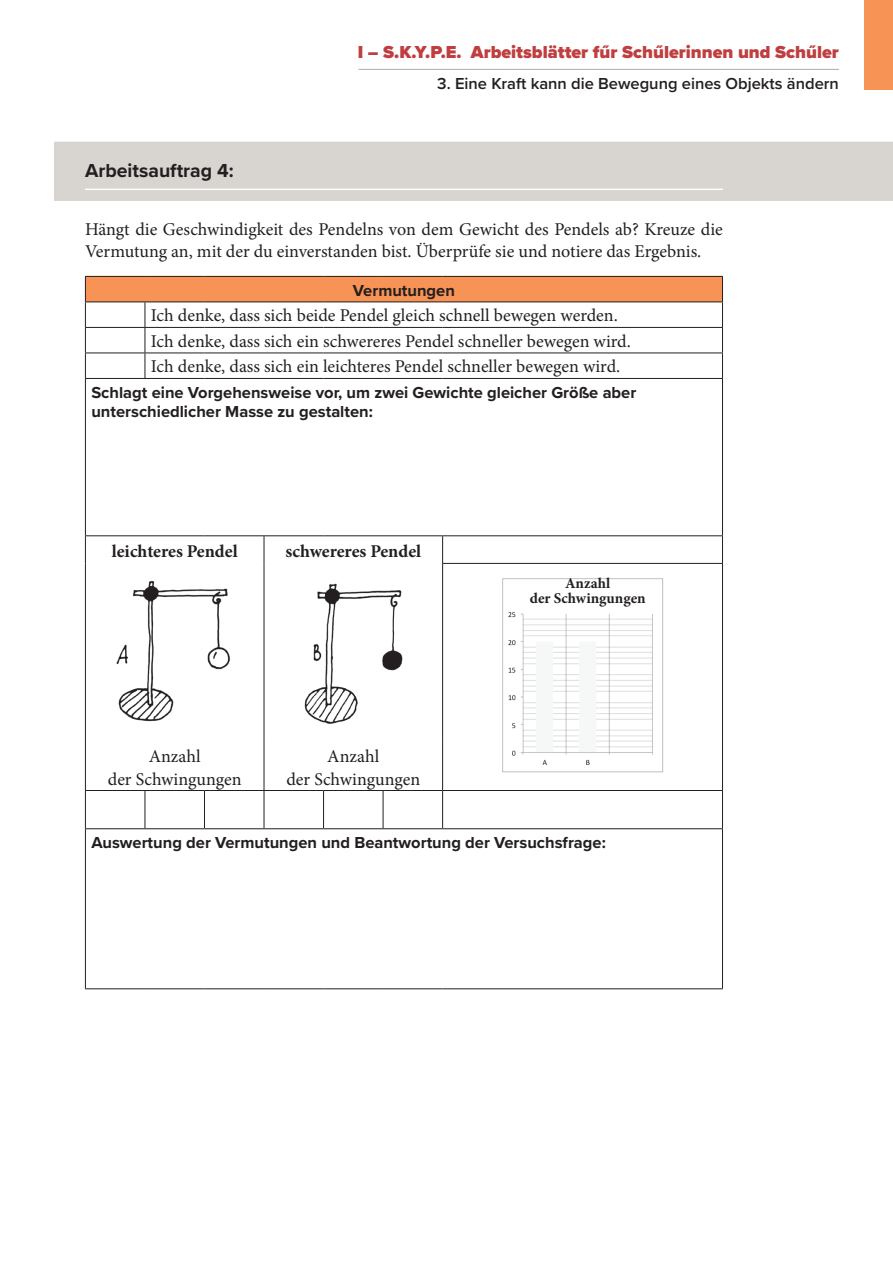
<style>
.page{position:relative;width:893px;height:1263px;background:#fff}
.page>*{position:absolute;margin:0;border:0;box-sizing:border-box;transform-origin:0 0}
.t1{font:700 19.5px "Proxima Nova";color:#231f20}
.t2{font:18px/22.5px "Minion Pro";color:#231f20}
.t3{font:900 18px "Proxima Nova";color:#c03e3f}
.t4{font:700 18px "Minion Pro";letter-spacing:-.005em;color:#231f20}
.t5{font:700 16.5px/19.8px "Proxima Nova";color:#231f20}
.t6{font:600 16.5px "Proxima Nova";color:#231f20}
.t7{font:700 15px/15px "Minion Pro";color:#231f20;text-align:center}
</style>
<div class="page">
<hr style="left:358px;top:69px;width:481px;height:1px;background:#b1ada7">
<div style="left:864px;top:0;width:29px;height:89px;background:#f79354"></div>
<div style="left:54px;top:142px;width:839px;height:59px;background:#d8d4d0"></div>
<hr style="left:85px;top:189px;width:638px;height:1px;background:#fff">
<div style="left:85px;top:276px;width:637px;height:26px;background:#f79354"></div>
<hr style="left:85px;top:276px;width:60px;height:1px;background:#231f20">
<hr style="left:145px;top:276px;width:59px;height:1px;background:#231f20">
<hr style="left:204px;top:276px;width:60px;height:1px;background:#231f20">
<hr style="left:264px;top:276px;width:60px;height:1px;background:#231f20">
<hr style="left:324px;top:276px;width:59px;height:1px;background:#231f20">
<hr style="left:383px;top:276px;width:60px;height:1px;background:#231f20">
<hr style="left:443px;top:276px;width:280px;height:1px;background:#231f20">
<hr style="left:85px;top:302px;width:60px;height:1px;background:#231f20">
<hr style="left:145px;top:302px;width:59px;height:1px;background:#231f20">
<hr style="left:204px;top:302px;width:60px;height:1px;background:#231f20">
<hr style="left:264px;top:302px;width:60px;height:1px;background:#231f20">
<hr style="left:324px;top:302px;width:59px;height:1px;background:#231f20">
<hr style="left:383px;top:302px;width:60px;height:1px;background:#231f20">
<hr style="left:443px;top:302px;width:280px;height:1px;background:#231f20">
<hr style="left:85px;top:327px;width:60px;height:1px;background:#231f20">
<hr style="left:145px;top:327px;width:59px;height:1px;background:#231f20">
<hr style="left:204px;top:327px;width:60px;height:1px;background:#231f20">
<hr style="left:264px;top:327px;width:60px;height:1px;background:#231f20">
<hr style="left:324px;top:327px;width:59px;height:1px;background:#231f20">
<hr style="left:383px;top:327px;width:60px;height:1px;background:#231f20">
<hr style="left:443px;top:327px;width:280px;height:1px;background:#231f20">
<hr style="left:85px;top:353px;width:60px;height:1px;background:#231f20">
<svg style="left:85px;top:277px;width:1px;height:101px"></svg>
<hr style="left:145px;top:353px;width:59px;height:1px;background:#231f20">
<svg style="left:145px;top:302px;width:1px;height:76px"></svg>
<hr style="left:204px;top:353px;width:60px;height:1px;background:#231f20">
<hr style="left:264px;top:353px;width:60px;height:1px;background:#231f20">
<hr style="left:324px;top:353px;width:59px;height:1px;background:#231f20">
<hr style="left:383px;top:353px;width:60px;height:1px;background:#231f20">
<hr style="left:443px;top:353px;width:280px;height:1px;background:#231f20">
<svg style="left:722px;top:277px;width:1px;height:101px"></svg>
<hr style="left:85px;top:379px;width:1px;height:156px;background:#231f20">
<hr style="left:722px;top:379px;width:1px;height:156px;background:#231f20">
<hr style="left:85px;top:378px;width:60px;height:1px;background:#231f20">
<hr style="left:145px;top:378px;width:59px;height:1px;background:#231f20">
<hr style="left:204px;top:378px;width:60px;height:1px;background:#231f20">
<hr style="left:264px;top:378px;width:60px;height:1px;background:#231f20">
<hr style="left:324px;top:378px;width:59px;height:1px;background:#231f20">
<hr style="left:383px;top:378px;width:60px;height:1px;background:#231f20">
<hr style="left:443px;top:378px;width:280px;height:1px;background:#231f20">
<hr style="left:85px;top:535px;width:60px;height:1px;background:#231f20">
<svg style="left:85px;top:536px;width:1px;height:27px"></svg>
<hr style="left:145px;top:535px;width:59px;height:1px;background:#231f20">
<hr style="left:204px;top:535px;width:60px;height:1px;background:#231f20">
<hr style="left:264px;top:535px;width:60px;height:1px;background:#231f20">
<svg style="left:264px;top:536px;width:1px;height:27px"></svg>
<hr style="left:324px;top:535px;width:59px;height:1px;background:#231f20">
<hr style="left:383px;top:535px;width:60px;height:1px;background:#231f20">
<hr style="left:443px;top:535px;width:280px;height:1px;background:#231f20">
<svg style="left:442px;top:536px;width:1px;height:27px"></svg>
<svg style="left:722px;top:536px;width:1px;height:27px"></svg>
<hr style="left:85px;top:563px;width:1px;height:180px;background:#231f20">
<hr style="left:264px;top:563px;width:1px;height:180px;background:#231f20">
<hr style="left:442px;top:563px;width:281px;height:1px;background:#231f20">
<hr style="left:442px;top:564px;width:1px;height:179px;background:#231f20">
<hr style="left:722px;top:564px;width:1px;height:179px;background:#231f20">
<hr style="left:85px;top:743px;width:1px;height:47px;background:#231f20">
<hr style="left:264px;top:743px;width:1px;height:47px;background:#231f20">
<hr style="left:442px;top:743px;width:1px;height:47px;background:#231f20">
<hr style="left:722px;top:743px;width:1px;height:47px;background:#231f20">
<hr style="left:85px;top:791px;width:1px;height:37px;background:#231f20">
<hr style="left:145px;top:791px;width:1px;height:37px;background:#231f20">
<hr style="left:204px;top:791px;width:1px;height:37px;background:#231f20">
<hr style="left:264px;top:791px;width:1px;height:37px;background:#231f20">
<hr style="left:323px;top:791px;width:1px;height:37px;background:#231f20">
<hr style="left:383px;top:791px;width:1px;height:37px;background:#231f20">
<hr style="left:442px;top:791px;width:1px;height:37px;background:#231f20">
<hr style="left:722px;top:791px;width:1px;height:37px;background:#231f20">
<hr style="left:85px;top:790px;width:60px;height:1px;background:#231f20">
<hr style="left:145px;top:790px;width:59px;height:1px;background:#231f20">
<hr style="left:204px;top:790px;width:60px;height:1px;background:#231f20">
<hr style="left:264px;top:790px;width:60px;height:1px;background:#231f20">
<hr style="left:324px;top:790px;width:59px;height:1px;background:#231f20">
<hr style="left:383px;top:790px;width:60px;height:1px;background:#231f20">
<hr style="left:443px;top:790px;width:280px;height:1px;background:#231f20">
<hr style="left:85px;top:828px;width:60px;height:1px;background:#231f20">
<hr style="left:85px;top:829px;width:1px;height:159px;background:#231f20">
<hr style="left:145px;top:828px;width:59px;height:1px;background:#231f20">
<hr style="left:204px;top:828px;width:60px;height:1px;background:#231f20">
<hr style="left:264px;top:828px;width:60px;height:1px;background:#231f20">
<hr style="left:324px;top:828px;width:59px;height:1px;background:#231f20">
<hr style="left:383px;top:828px;width:60px;height:1px;background:#231f20">
<hr style="left:443px;top:828px;width:280px;height:1px;background:#231f20">
<hr style="left:722px;top:829px;width:1px;height:159px;background:#231f20">
<hr style="left:85px;top:988px;width:60px;height:1px;background:#231f20">
<hr style="left:145px;top:988px;width:59px;height:1px;background:#231f20">
<hr style="left:204px;top:988px;width:60px;height:1px;background:#231f20">
<hr style="left:264px;top:988px;width:60px;height:1px;background:#231f20">
<hr style="left:324px;top:988px;width:59px;height:1px;background:#231f20">
<hr style="left:383px;top:988px;width:60px;height:1px;background:#231f20">
<hr style="left:443px;top:988px;width:280px;height:1px;background:#231f20">
<img style="left:116px;top:581px;width:114px;height:141px">
<img style="left:304px;top:583px;width:99px;height:141px">
<img style="left:502px;top:578px;width:162px;height:195px">
<div style="left:535px;top:580px;width:94px;height:24px;background:#fff"></div>
<p class="t1" style="left:85px;top:156px;width:150px">Arbeitsauftrag 4:</p>
<p class="t3" style="left:358px;top:38px;width:483px">I – S.K.Y.P.E. Arbeitsblätter fűr Schűlerinnen und Schűler</p>
<p class="t6" style="left:437px;top:71px;width:403px">3. Eine Kraft kann die Bewegung eines Objekts ändern</p>
<p class="t2" style="left:85px;top:218px;width:639px">Hängt die Geschwindigkeit des Pendelns von dem Gewicht des Pendels ab? Kreuze die<br>Vermutung an, mit der du einverstanden bist. Überprüfe sie und notiere das Ergebnis.</p>
<p class="t5" style="left:353px;top:280px;width:103px">Vermutungen</p>
<p class="t2" style="left:151px;top:303px;width:481px;line-height:25.5px">Ich denke, dass sich beide Pendel gleich schnell bewegen werden.<br>Ich denke, dass sich ein schwereres Pendel schneller bewegen wird.<br>Ich denke, dass sich ein leichteres Pendel schneller bewegen wird.</p>
<p class="t5" style="left:91px;top:382px;width:546px">Schlagt eine Vorgehensweise vor, um zwei Gewichte gleicher Größe aber unterschiedlicher Masse zu gestalten:</p>
<p class="t4" style="left:112px;top:539px;width:127px">leichteres Pendel</p>
<p class="t4" style="left:285px;top:539px;width:137px">schwereres Pendel</p>
<p class="t2" style="left:108px;top:745px;width:135px;text-align:center">Anzahl<br>der Schwingungen</p>
<p class="t2" style="left:286px;top:745px;width:135px;text-align:center">Anzahl<br>der Schwingungen</p>
<p class="t7" style="left:530px;top:576px;width:117px">Anzahl<br>der Schwingungen</p>
<p class="t5" style="left:91px;top:832px;width:516px">Auswertung der Vermutungen und Beantwortung der Versuchsfrage:</p>
</div>
